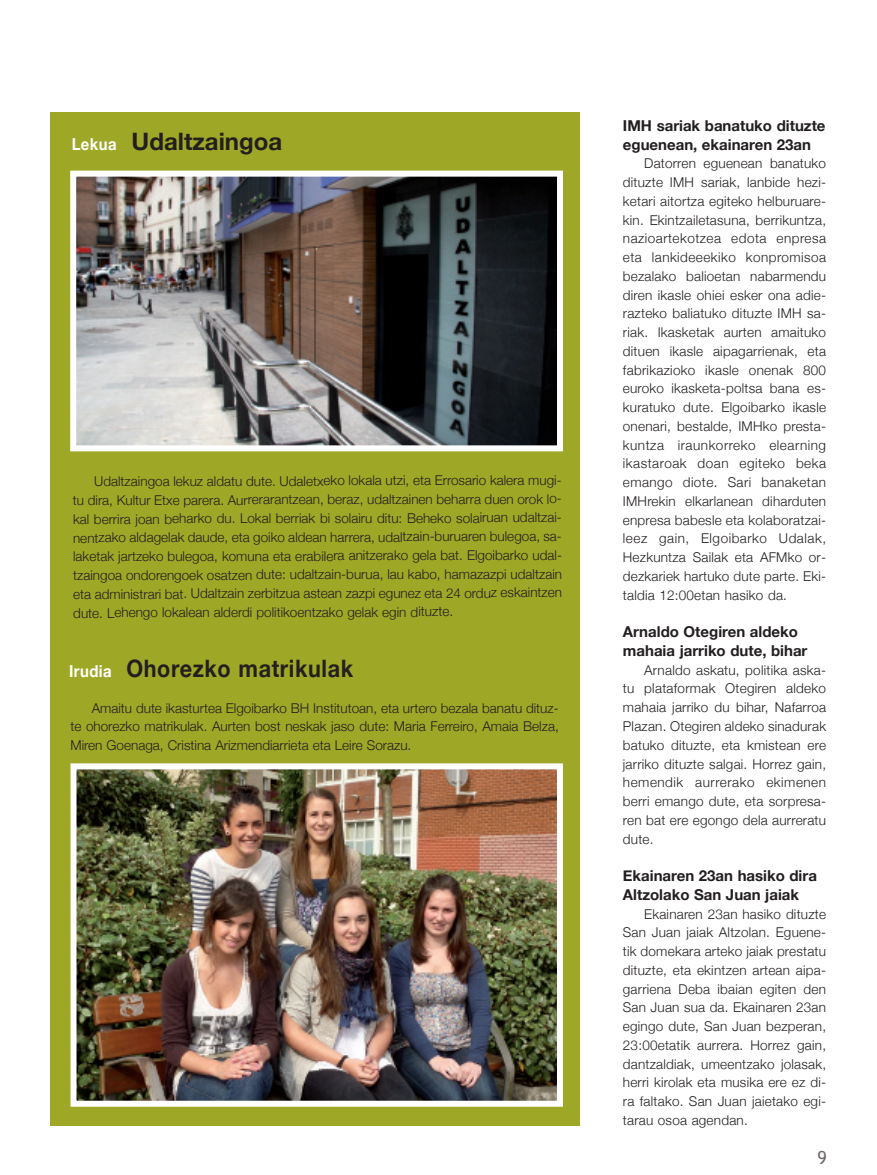
<style>
.page{position:relative;width:877px;height:1175px;background:#fff}
.page>*{position:absolute;margin:0;border:0;box-sizing:border-box;transform-origin:0 0}
.t1{font:700 24px "Helvetica Neue";letter-spacing:.03em;color:#231f20;scale:.9 1}
.t2{font:700 24px "Helvetica Neue";color:#231f20}
.t3{font:18px "Trebuchet MS";color:#716c6b}
.t4{font:700 15px/18.8px "Helvetica Neue";color:#231f20}
.t5{font:300 13.5px/18.8px "Helvetica Neue";letter-spacing:.015em;color:#231f20;text-align:justify}
.s1{font-size:16.5px;color:#fff}
</style>
<div class="page">
<div style="left:51px;top:112px;width:529px;height:1013px;background:#9fa727"></div>
<img style="left:77px;top:178px;width:479px;height:266px">
<div style="left:70px;top:171px;width:493px;height:280px;border:6px solid #fff"></div>
<img style="left:78px;top:770px;width:478px;height:329px">
<div style="left:71px;top:763px;width:492px;height:343px;border:6px solid #fff"></div>
<h1 class="t2" style="left:72px;top:126px;width:212px"><span class="s1">Lekua</span> Udaltzaingoa</h1>
<p class="t5" style="left:73px;top:471px;width:491px;text-indent:21px">Udaltzaingoa lekuz aldatu dute. Udaletxeko lokala utzi, eta Errosario kalera mugi&shy;tu dira, Kultur Etxe parera. Aurrerarantzean, beraz, udaltzainen beharra duen orok lo&shy;kal berrira joan beharko du. Lokal berriak bi solairu ditu: Beheko solairuan udaltzai&shy;nentzako aldagelak daude, eta goiko aldean harrera, udaltzain-buruaren bulegoa, sa&shy;laketak jartzeko bulegoa, komuna eta erabilera anitzerako gela bat. Elgoibarko udal&shy;tzaingoa ondorengoek osatzen dute: udaltzain-burua, lau kabo, hamazazpi udaltzain eta administrari bat. Udaltzain zerbitzua astean zazpi egunez eta 24 orduz eskaintzen dute. Lehengo lokalean alderdi politikoentzako gelak egin dituzte.</p>
<h1 class="t1" style="left:69px;top:653px;width:317px"><span class="s1">Irudia</span> Ohorezko matrikulak</h1>
<p class="t5" style="left:70px;top:698px;width:490px;text-indent:21px">Amaitu dute ikasturtea Elgoibarko BH Institutoan, eta urtero bezala banatu dituz&shy;te ohorezko matrikulak. Aurten bost neskak jaso dute: Maria Ferreiro, Amaia Belza, Miren Goenaga, Cristina Arizmendiarrieta eta Leire Sorazu.</p>
<p class="t4" style="left:623px;top:116px;width:204px">IMH sariak banatuko dituzte eguenean, ekainaren 23an</p>
<p class="t5" style="left:623px;top:154px;width:205px;text-indent:21px">Datorren eguenean banatuko dituzte IMH sariak, lanbide hezi&shy;ketari aitortza egiteko helburuare&shy;kin. Ekintzailetasuna, berrikuntza, nazioartekotzea edota enpresa eta lankideeekiko konpromisoa bezalako balioetan nabarmendu diren ikasle ohiei esker ona adie&shy;razteko baliatuko dituzte IMH sa&shy;riak. Ikasketak aurten amaituko dituen ikasle aipagarrienak, eta fabrikazioko ikasle onenak 800 euroko ikasketa-poltsa bana es&shy;kuratuko dute. Elgoibarko ikasle onenari, bestalde, IMHko presta&shy;kuntza iraunkorreko elearning ikastaroak doan egiteko beka emango diote. Sari banaketan IMHrekin elkarlanean diharduten enpresa babesle eta kolaboratzai&shy;leez gain, Elgoibarko Udalak, Hezkuntza Sailak eta AFMko or&shy;dezkariek hartuko dute parte. Eki&shy;taldia 12:00etan hasiko da.</p>
<p class="t4" style="left:623px;top:622px;width:186px">Arnaldo Otegiren aldeko mahaia jarriko dute, bihar</p>
<p class="t5" style="left:623px;top:660px;width:205px;text-indent:21px">Arnaldo askatu, politika aska&shy;tu plataformak Otegiren aldeko mahaia jarriko du bihar, Nafarroa Plazan. Otegiren aldeko sinadurak batuko dituzte, eta kmistean ere jarriko dituzte salgai. Horrez gain, hemendik aurrerako ekimenen berri emango dute, eta sorpresa&shy;ren bat ere egongo dela aurreratu dute.</p>
<p class="t4" style="left:623px;top:866px;width:196px">Ekainaren 23an hasiko dira<br>Altzolako San Juan jaiak</p>
<p class="t5" style="left:623px;top:904px;width:205px;text-indent:21px">Ekainaren 23an hasiko dituzte San Juan jaiak Altzolan. Eguene&shy;tik domekara arteko jaiak prestatu dituzte, eta ekintzen artean aipa&shy;garriena Deba ibaian egiten den San Juan sua da. Ekainaren 23an egingo dute, San Juan bezperan, 23:00etatik aurrera. Horrez gain, dantzaldiak, umeentzako jolasak, herri kirolak eta musika ere ez di&shy;ra faltako. San Juan jaietako egi&shy;tarau osoa agendan.</p>
<h2 class="t3" style="left:818px;top:1147px;width:11px">9</h2>
</div>
